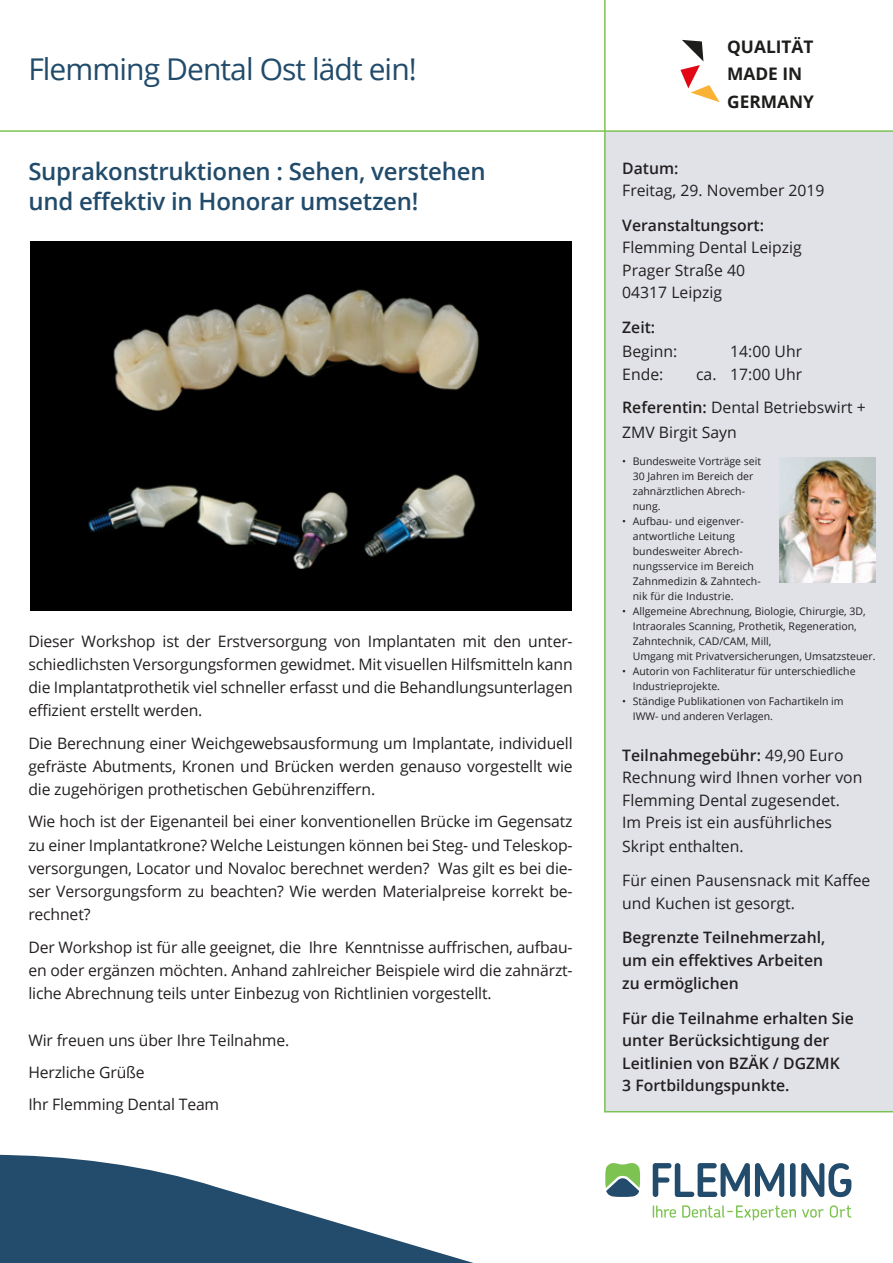
<style>
.page{position:relative;width:893px;height:1263px;background:#fff}
.page>*{position:absolute;margin:0;border:0;box-sizing:border-box;transform-origin:0 0}
.t1{font:30px "Open Sans";letter-spacing:-.03em;color:#214b6b}
.t2{font:600 24px "Open Sans";letter-spacing:-.01em;color:#214b6b}
.t3{font:700 17.4px/27.8px "Open Sans";color:#1d1d1b}
.t4{font:15.75px/23.2px "Open Sans";letter-spacing:-.01em;color:#231f20;text-align:justify}
.t5{font:600 15.75px/22.5px "Open Sans";color:#231f20}
.t6{font:10.5px/15px "Open Sans";color:#231f20}
.s1{font-weight:600}
.s2{font-weight:400}
</style>
<div class="page">
<div style="left:604px;top:131px;width:289px;height:980px;background:#e0e2e8"></div>
<hr style="left:0;top:130px;width:893px;height:2px;background:#7cc352">
<hr style="left:604px;top:0;width:2px;height:1112px;background:#7cc352">
<hr style="left:605px;top:1111px;width:288px;height:1px;background:#7cc352">
<svg style="left:653px;top:1163px;width:131px;height:34px"></svg>
<svg style="left:790px;top:1163px;width:5px;height:34px"></svg>
<svg style="left:801px;top:1163px;width:50px;height:34px"></svg>
<svg style="left:653px;top:1205px;width:23px;height:12px"></svg>
<svg style="left:682px;top:1205px;width:114px;height:15px"></svg>
<svg style="left:802px;top:1209px;width:22px;height:8px"></svg>
<svg style="left:830px;top:1205px;width:21px;height:12px"></svg>
<svg style="left:605px;top:1163px;width:35px;height:34px"></svg>
<svg style="left:0;top:1155px;width:474px;height:108px;fill:#234b6b"></svg>
<svg style="left:680px;top:40px;width:40px;height:62px"></svg>
<img style="left:779px;top:457px;width:97px;height:126px">
<img style="left:31px;top:241px;width:540px;height:369px">
<p class="t1" style="left:28px;top:49px;width:390px">Flemming Dental Ost lädt ein!</p>
<p class="t2" style="left:28px;top:155px;width:459px">Suprakonstruktionen : Sehen, verstehen</p>
<p class="t2" style="left:28px;top:185px;width:392px">und effektiv in Honorar umsetzen!</p>
<p class="t4" style="left:28px;top:629px;width:546px">Dieser Workshop ist der Erstversorgung von Implantaten mit den unter&shy;schiedlichsten Versorgungsformen gewidmet. Mit visuellen Hilfsmitteln kann die Implantatprothetik viel schneller erfasst und die Behandlungsunterlagen effizient erstellt werden.</p>
<p class="t4" style="left:28px;top:731px;width:546px">Die Berechnung einer Weichgewebsausformung um Implantate, individuell gefräste Abutments, Kronen und Brücken werden genauso vorgestellt wie die zugehörigen prothetischen Gebührenziffern.</p>
<p class="t4" style="left:28px;top:809px;width:546px">Wie hoch ist der Eigenanteil bei einer konventionellen Brücke im Gegensatz zu einer Implantatkrone? Welche Leistungen können bei Steg- und Teleskop&shy;versorgungen, Locator und Novaloc berechnet werden? Was gilt es bei die&shy;ser Versorgungsform zu beachten? Wie werden Materialpreise korrekt be&shy;rechnet?</p>
<p class="t4" style="left:28px;top:935px;width:546px">Der Workshop ist für alle geeignet, die Ihre Kenntnisse auffrischen, aufbau&shy;en oder ergänzen möchten. Anhand zahlreicher Beispiele wird die zahnärzt&shy;liche Abrechnung teils unter Einbezug von Richtlinien vorgestellt.</p>
<p class="t4" style="left:28px;top:1028px;width:262px">Wir freuen uns über Ihre Teilnahme.</p>
<p class="t4" style="left:28px;top:1060px;width:118px">Herzliche Grüße</p>
<p class="t4" style="left:28px;top:1092px;width:192px">Ihr Flemming Dental Team</p>
<p class="t3" style="left:727px;top:32px;width:88px">QUALITÄT<br>MADE IN<br>GERMANY</p>
<p class="t5" style="left:622px;top:156px;width:58px">Datum:</p>
<p class="t4" style="left:622px;top:178px;width:204px">Freitag, 29. November 2019</p>
<p class="t5" style="left:622px;top:213px;width:143px">Veranstaltungsort:</p>
<p class="t4" style="left:622px;top:235px;width:181px">Flemming Dental Leipzig</p>
<p class="t4" style="left:622px;top:258px;width:124px">Prager Straße 40</p>
<p class="t4" style="left:622px;top:280px;width:101px">04317 Leipzig</p>
<p class="t5" style="left:622px;top:316px;width:35px">Zeit:</p>
<p class="t4" style="left:622px;top:339px;width:57px">Beginn:</p>
<p class="t4" style="left:730px;top:339px;width:73px">14:00 Uhr</p>
<p class="t4" style="left:622px;top:362px;width:43px">Ende:</p>
<p class="t4" style="left:696px;top:362px;width:108px">ca. 17:00 Uhr</p>
<p class="t4" style="left:622px;top:394px;width:245px;line-height:25.5px"><span class="s1">Referentin:</span> Dental Betriebswirt +<br>ZMV Birgit Sayn</p>
<p class="t6" style="left:622px;top:454px;width:140px">• Bundesweite Vorträge seit</p>
<p class="t6" style="left:633px;top:469px;width:122px">30 Jahren im Bereich der zahnärztlichen Abrech&shy;nung.</p>
<p class="t6" style="left:633px;top:514px;width:130px;text-indent:-10px">• Aufbau- und eigenver&shy;antwortliche Leitung bundesweiter Abrech&shy;nungsservice im Bereich<br>Zahnmedizin &amp; Zahntech&shy;nik für die Industrie.</p>
<p class="t6" style="left:633px;top:604px;width:235px;text-indent:-10px">• Allgemeine Abrechnung, Biologie, Chirurgie, 3D,<br>Intraorales Scanning, Prothetik, Regeneration,<br>Zahntechnik, CAD/CAM, Mill,</p>
<p class="t6" style="left:633px;top:649px;width:244px">Umgang mit Privatversicherungen, Umsatzsteuer.</p>
<p class="t6" style="left:622px;top:664px;width:235px">• Autorin von Fachliteratur für unterschiedliche</p>
<p class="t6" style="left:633px;top:679px;width:89px">Industrieprojekte.</p>
<p class="t6" style="left:622px;top:694px;width:223px">• Ständige Publikationen von Fachartikeln im</p>
<p class="t6" style="left:633px;top:709px;width:142px">IWW- und anderen Verlagen.</p>
<p class="t5" style="left:622px;top:744px;width:223px">Teilnahmegebühr: <span class="s2">49,90 Euro</span></p>
<p class="t4" style="left:622px;top:766px;width:242px;line-height:22.5px">Rechnung wird Ihnen vorher von<br>Flemming Dental zugesendet.</p>
<p class="t4" style="left:622px;top:811px;width:211px">Im Preis ist ein ausführliches<br>Skript enthalten.</p>
<p class="t4" style="left:622px;top:868px;width:250px">Für einen Pausensnack mit Kaffee</p>
<p class="t4" style="left:622px;top:891px;width:174px">und Kuchen ist gesorgt.</p>
<p class="t5" style="left:622px;top:926px;width:205px">Begrenzte Teilnehmerzahl,</p>
<p class="t5" style="left:622px;top:948px;width:202px">um ein effektives Arbeiten</p>
<p class="t5" style="left:622px;top:972px;width:118px">zu ermöglichen</p>
<p class="t5" style="left:622px;top:1006px;width:233px">Für die Teilnahme erhalten Sie unter Berücksichtigung der</p>
<p class="t5" style="left:622px;top:1051px;width:219px">Leitlinien von BZÄK / DGZMK</p>
<p class="t5" style="left:622px;top:1074px;width:169px">3 Fortbildungspunkte.</p>
</div>
